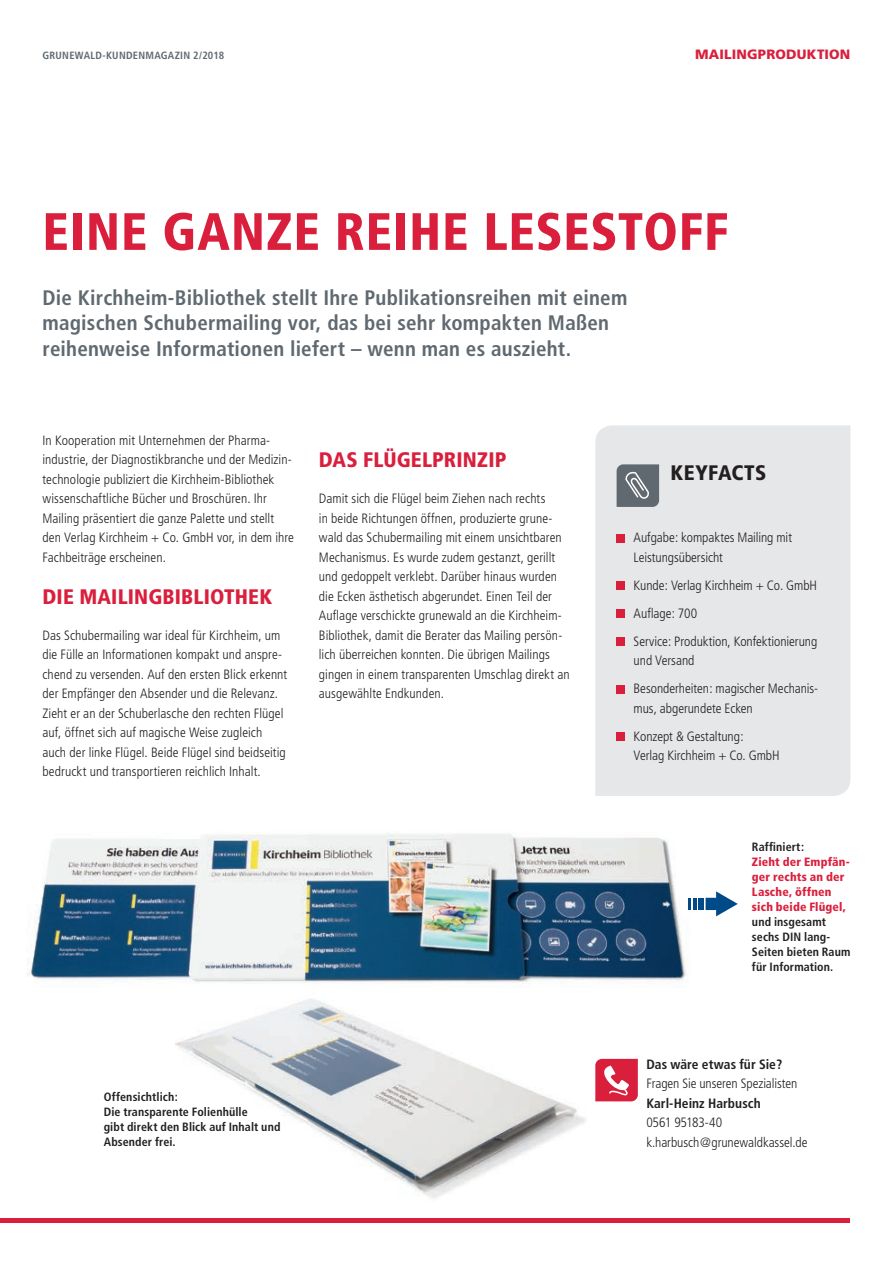
<style>
.page{position:relative;width:893px;height:1263px;background:#fff}
.page>*{position:absolute;margin:0;border:0;box-sizing:border-box;transform-origin:0 0}
.t1{font:900 condensed 52.5px "Frutiger";letter-spacing:.02em;color:#da1f3d;scale:.96 1}
.t2{font:700 condensed 21px/25.5px "Frutiger";letter-spacing:.01em;color:#5f696f}
.t3{font:900 condensed 21px "Frutiger";letter-spacing:.01em;color:#da1f3d}
.t4{font:900 condensed 21px "Frutiger";letter-spacing:.02em;color:#231f20}
.t5{font:300 condensed 13.5px/19.5px "Frutiger";letter-spacing:.005em;color:#231f20}
.t6{font:700 condensed 13.5px "Frutiger";letter-spacing:.005em;color:#231f20}
.t7{font:900 13.5px "Frutiger";letter-spacing:.01em;color:#da1f3d}
.t8{font:700 condensed 12px/15px "Frutiger";letter-spacing:.01em;color:#231f20}
.t9{font:900 condensed 12px/15px "Frutiger";letter-spacing:.015em;color:#da1f3d}
.t10{font:700 condensed 10.5px "Frutiger";letter-spacing:.025em;color:#5f696f}
</style>
<div class="page">
<hr style="left:0;top:1218px;width:850px;height:4px;background:#da1f3d">
<img style="left:175px;top:999px;width:432px;height:200px">
<img style="left:27px;top:832px;width:690px;height:152px">
<svg style="left:595px;top:1059px;width:43px;height:42px"></svg>
<div style="left:595px;top:425px;width:255px;height:371px;background:#e6e7e9"></div>
<div style="left:617px;top:534px;width:8px;height:8px;background:#da1f3d"></div>
<div style="left:617px;top:581px;width:8px;height:9px;background:#da1f3d"></div>
<div style="left:617px;top:609px;width:8px;height:9px;background:#da1f3d"></div>
<div style="left:617px;top:637px;width:8px;height:9px;background:#da1f3d"></div>
<div style="left:617px;top:685px;width:8px;height:8px;background:#da1f3d"></div>
<div style="left:617px;top:732px;width:8px;height:9px;background:#da1f3d"></div>
<svg style="left:617px;top:464px;width:42px;height:43px"></svg>
<svg style="left:706px;top:891px;width:32px;height:25px"></svg>
<div style="left:698px;top:898px;width:5px;height:12px;background:#004b87"></div>
<svg style="left:689px;top:898px;width:7px;height:12px"></svg>
<p class="t10" style="left:43px;top:49px;width:183px">GRUNEWALD-KUNDENMAGAZIN 2/2018</p>
<p class="t7" style="left:695px;top:47px;width:157px">MAILINGPRODUKTION</p>
<h1 class="t1" style="left:43px;top:200px;width:716px">EINE GANZE REIHE LESESTOFF</h1>
<h2 class="t2" style="left:43px;top:285px;width:586px">Die Kirchheim-Bibliothek stellt Ihre Publikationsreihen mit einem magischen Schubermailing vor, das bei sehr kompakten Maßen reihenweise Informationen liefert – wenn man es auszieht.</h2>
<p class="t5" style="left:43px;top:431px;width:253px">In Kooperation mit Unternehmen der Pharma&shy;industrie, der Diagnostikbranche und der Medizin&shy;technologie publiziert die Kirchheim-Bibliothek wissenschaftliche Bücher und Broschüren. Ihr Mailing präsentiert die ganze Palette und stellt den Verlag Kirchheim + Co. GmbH vor, in dem ihre Fachbeiträge erscheinen.</p>
<h2 class="t3" style="left:43px;top:584px;width:231px">DIE MAILINGBIBLIOTHEK</h2>
<p class="t5" style="left:43px;top:626px;width:246px">Das Schubermailing war ideal für Kirchheim, um die Fülle an Informationen kompakt und anspre&shy;chend zu versenden. Auf den ersten Blick erkennt der Empfänger den Absender und die Relevanz.<br>Zieht er an der Schuberlasche den rechten Flügel auf, öffnet sich auf magische Weise zugleich auch der linke Flügel. Beide Flügel sind beidseitig bedruckt und transportieren reichlich Inhalt.</p>
<h2 class="t3" style="left:319px;top:447px;width:189px">DAS FLÜGELPRINZIP</h2>
<p class="t5" style="left:319px;top:489px;width:252px">Damit sich die Flügel beim Ziehen nach rechts<br>in beide Richtungen öffnen, produzierte grune&shy;wald das Schubermailing mit einem unsichtbaren Mechanismus. Es wurde zudem gestanzt, gerillt und gedoppelt verklebt. Darüber hinaus wurden die Ecken ästhetisch abgerundet. Einen Teil der Auflage verschickte grunewald an die Kirchheim-Bibliothek, damit die Berater das Mailing persön&shy;lich überreichen konnten. Die übrigen Mailings gingen in einem transparenten Umschlag direkt an ausgewählte Endkunden.</p>
<p class="t8" style="left:104px;top:1090px;width:178px">Offensichtlich:<br>Die transparente Folienhülle<br>gibt direkt den Blick auf Inhalt und<br>Absender frei.</p>
<h2 class="t4" style="left:671px;top:460px;width:97px">KEYFACTS</h2>
<p class="t5" style="left:634px;top:528px;width:160px">Aufgabe: kompaktes Mailing mit<br>Leistungsübersicht</p>
<p class="t5" style="left:634px;top:571px;width:185px;line-height:28px">Kunde: Verlag Kirchheim + Co. GmbH<br>Auflage: 700<br>Service: Produktion, Konfektionierung</p>
<p class="t5" style="left:634px;top:647px;width:186px;line-height:28px">und Versand<br>Besonderheiten: magischer Mechanis-</p>
<p class="t5" style="left:634px;top:694px;width:121px;line-height:28px">mus, abgerundete Ecken<br>Konzept &amp; Gestaltung:</p>
<p class="t5" style="left:634px;top:746px;width:148px">Verlag Kirchheim + Co. GmbH</p>
<p class="t8" style="left:752px;top:840px;width:54px">Raffiniert:</p>
<p class="t9" style="left:752px;top:855px;width:99px">Zieht der Empfän&shy;ger rechts an der<br>Lasche, öffnen sich beide Flügel,</p>
<p class="t8" style="left:752px;top:915px;width:100px">und insgesamt sechs DIN lang-<br>Seiten bieten Raum für Information.</p>
<p class="t6" style="left:646px;top:1056px;width:137px">Das wäre etwas für Sie?</p>
<p class="t5" style="left:646px;top:1074px;width:152px">Fragen Sie unseren Spezialisten</p>
<p class="t6" style="left:646px;top:1095px;width:116px">Karl-Heinz Harbusch</p>
<p class="t5" style="left:646px;top:1113px;width:163px">0561 95183-40 k.harbusch@grunewaldkassel.de</p>
</div>
